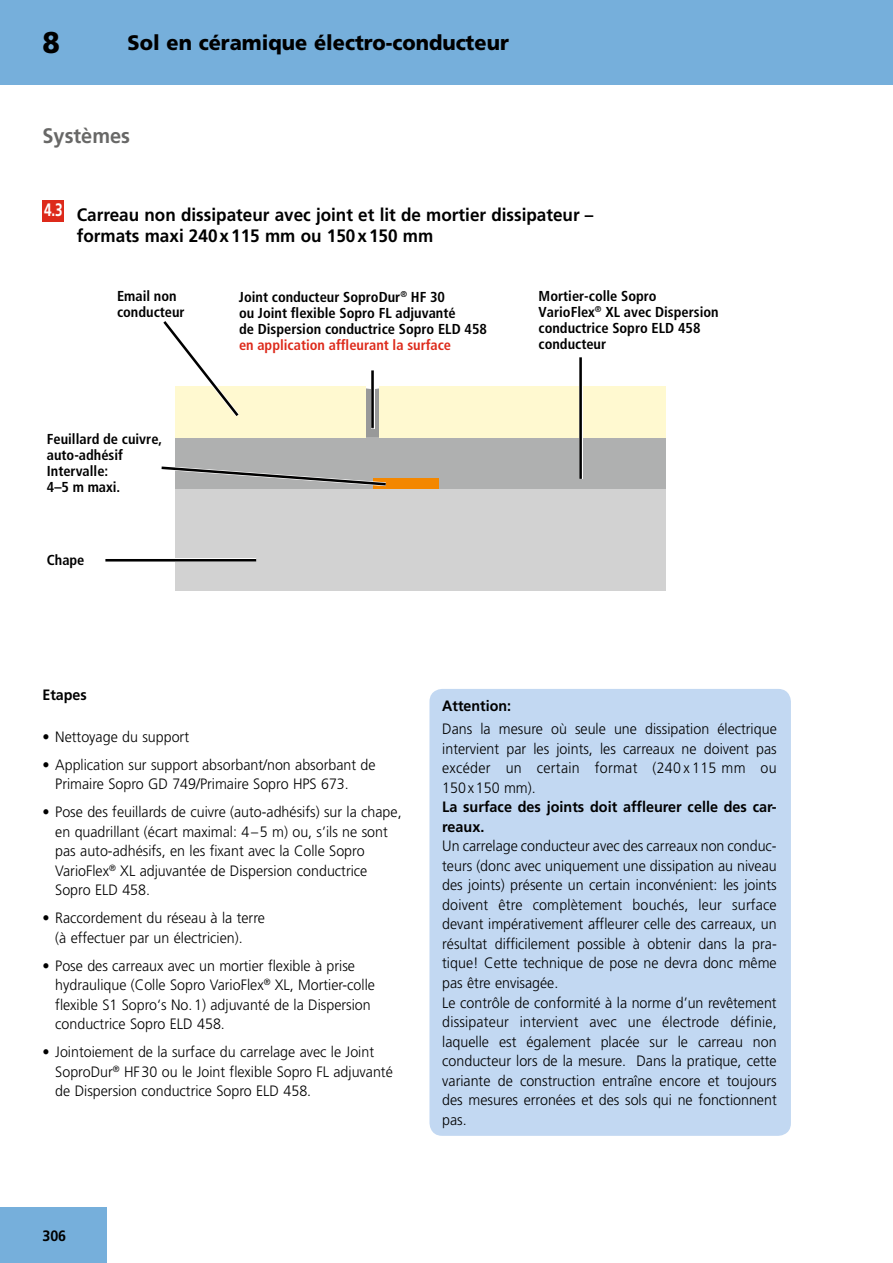
<style>
.page{position:relative;width:893px;height:1263px;background:#fff}
.page>*{position:absolute;margin:0;border:0;box-sizing:border-box;transform-origin:0 0}
.t1{font:900 30px "Frutiger LT";color:#000;scale:.95 1}
.t2{font:900 21px "Frutiger LT";color:#000;scale:.95 1}
.t3{font:700 21px "Frutiger LT";color:#686867;scale:.95 1}
.t4{font:700 18px/21px "Frutiger LT";color:#000;scale:.95 1}
.t5{font:300 15px/19.5px "Frutiger LT";color:#000;scale:.95 1}
.t6{font:700 15px/19.5px "Frutiger LT";color:#000;scale:.96 1}
.t7{font:700 15px "Frutiger LT";color:#000;scale:.95 1}
.t8{font:700 condensed 14.4px/16.2px "Frutiger LT";color:#000}
.t9{font:700 condensed 14.4px "Frutiger LT";color:#dd2a1b}
</style>
<div class="page">
<div style="left:0;top:0;width:893px;height:85px;background:#76afdb"></div>
<div style="left:0;top:1208px;width:106px;height:55px;background:#76afdb"></div>
<svg style="left:366px;top:388px;width:13px;height:50px"></svg>
<div style="left:175px;top:489px;width:491px;height:102px;background:#d2d2d2"></div>
<div style="left:175px;top:438px;width:491px;height:51px;background:#afb0b0"></div>
<div style="left:175px;top:386px;width:191px;height:52px;background:#fff9d0"></div>
<div style="left:379px;top:386px;width:287px;height:52px;background:#fff9d0"></div>
<div style="left:373px;top:478px;width:66px;height:11px;background:#f38700"></div>
<hr style="left:579px;top:357px;width:3px;height:122px;background:#000">
<svg style="left:105px;top:558px;width:151px;height:4px"></svg>
<hr style="left:105px;top:559px;width:151px;height:2px;background:#000">
<svg style="left:161px;top:466px;width:225px;height:21px"></svg>
<svg style="left:163px;top:321px;width:76px;height:95px"></svg>
<hr style="left:371px;top:370px;width:3px;height:58px;background:#000">
<div style="left:429px;top:689px;width:362px;height:447px;background:#c2d8f2;border-radius:13px"></div>
<div style="left:43px;top:200px;width:21px;height:21px;background:#dd2a1b"></div>
<h1 class="t1" style="left:43px;top:24px;width:20px">8</h1>
<h2 class="t2" style="left:128px;top:30px;width:403px">Sol en céramique électro-conducteur</h2>
<h2 class="t3" style="left:43px;top:124px;width:94px">Systèmes</h2>
<p class="t4" style="left:77px;top:204px;width:545px;text-indent:-33px"><sup>4.3</sup> Carreau non dissipateur avec joint et lit de mortier dissipateur – formats maxi 240x115 mm ou 150x150 mm</p>
<p class="t8" style="left:117px;top:288px;width:69px">Email non conducteur</p>
<p class="t8" style="left:239px;top:288px;width:249px">Joint conducteur SoproDur<sup>®</sup> HF 30<br>ou Joint flexible Sopro FL adjuvanté<br>de Dispersion conductrice Sopro ELD 458</p>
<p class="t9" style="left:239px;top:337px;width:214px">en application affleurant la surface</p>
<p class="t8" style="left:47px;top:431px;width:117px">Feuillard de cuivre, auto-adhésif<br>Intervalle:<br>4–5 m maxi.</p>
<p class="t8" style="left:47px;top:552px;width:39px">Chape</p>
<p class="t8" style="left:539px;top:288px;width:182px">Mortier-colle Sopro<br>VarioFlex<sup>®</sup> XL avec Dispersion conductrice Sopro ELD 458 conducteur</p>
<p class="t7" style="left:43px;top:686px;width:48px">Etapes</p>
<p class="t5" style="left:43px;top:727px;width:156px">• Nettoyage du support</p>
<p class="t5" style="left:55px;top:755px;width:339px;text-indent:-13px">• Application sur support absorbant/non absorbant de<br>Primaire Sopro GD 749/Primaire Sopro HPS 673.</p>
<p class="t5" style="left:55px;top:802px;width:366px;text-indent:-13px">• Pose des feuillards de cuivre (auto-adhésifs) sur la chape, en quadrillant (écart maximal: 4–5 m) ou, s’ils ne sont pas auto-adhésifs, en les fixant avec la Colle Sopro VarioFlex<sup>®</sup> XL adjuvantée de Dispersion conductrice Sopro ELD 458.</p>
<p class="t5" style="left:55px;top:908px;width:222px;text-indent:-13px">• Raccordement du réseau à la terre (à effectuer par un électricien).</p>
<p class="t5" style="left:55px;top:956px;width:338px;text-indent:-13px">• Pose des carreaux avec un mortier flexible à prise hydraulique (Colle Sopro VarioFlex<sup>®</sup> XL, Mortier-colle flexible S1 Sopro‘s No.1) adjuvanté de la Dispersion conductrice Sopro ELD 458.</p>
<p class="t5" style="left:55px;top:1042px;width:357px;text-indent:-13px">• Jointoiement de la surface du carrelage avec le Joint<br>SoproDur<sup>®</sup> HF30 ou le Joint flexible Sopro FL adjuvanté de Dispersion conductrice Sopro ELD 458.</p>
<p class="t7" style="left:43px;top:1226px;width:26px">306</p>
<p class="t7" style="left:442px;top:697px;width:74px">Attention:</p>
<p class="t5" style="left:442px;top:720px;width:354px;text-align:justify">Dans la mesure où seule une dissipation électrique intervient par les joints, les carreaux ne doivent pas excéder un certain format (240 x 115 mm ou 150x150 mm).</p>
<p class="t6" style="left:442px;top:797px;width:350px">La surface des joints doit affleurer celle des car&shy;reaux.</p>
<p class="t5" style="left:442px;top:837px;width:354px">Un carrelage conducteur avec des carreaux non conduc&shy;teurs (donc avec uniquement une dissipation au niveau des joints) présente un certain inconvénient: les joints doivent être complètement bouchés, leur surface devant impérativement affleurer celle des carreaux, un résultat difficilement possible à obtenir dans la pra&shy;tique! Cette technique de pose ne devra donc même pas être envisagée.<br>Le contrôle de conformité à la norme d’un revêtement dissipateur intervient avec une électrode définie, laquelle est également placée sur le carreau non conducteur lors de la mesure. Dans la pratique, cette variante de construction entraîne encore et toujours des mesures erronées et des sols qui ne fonctionnent pas.</p>
</div>
